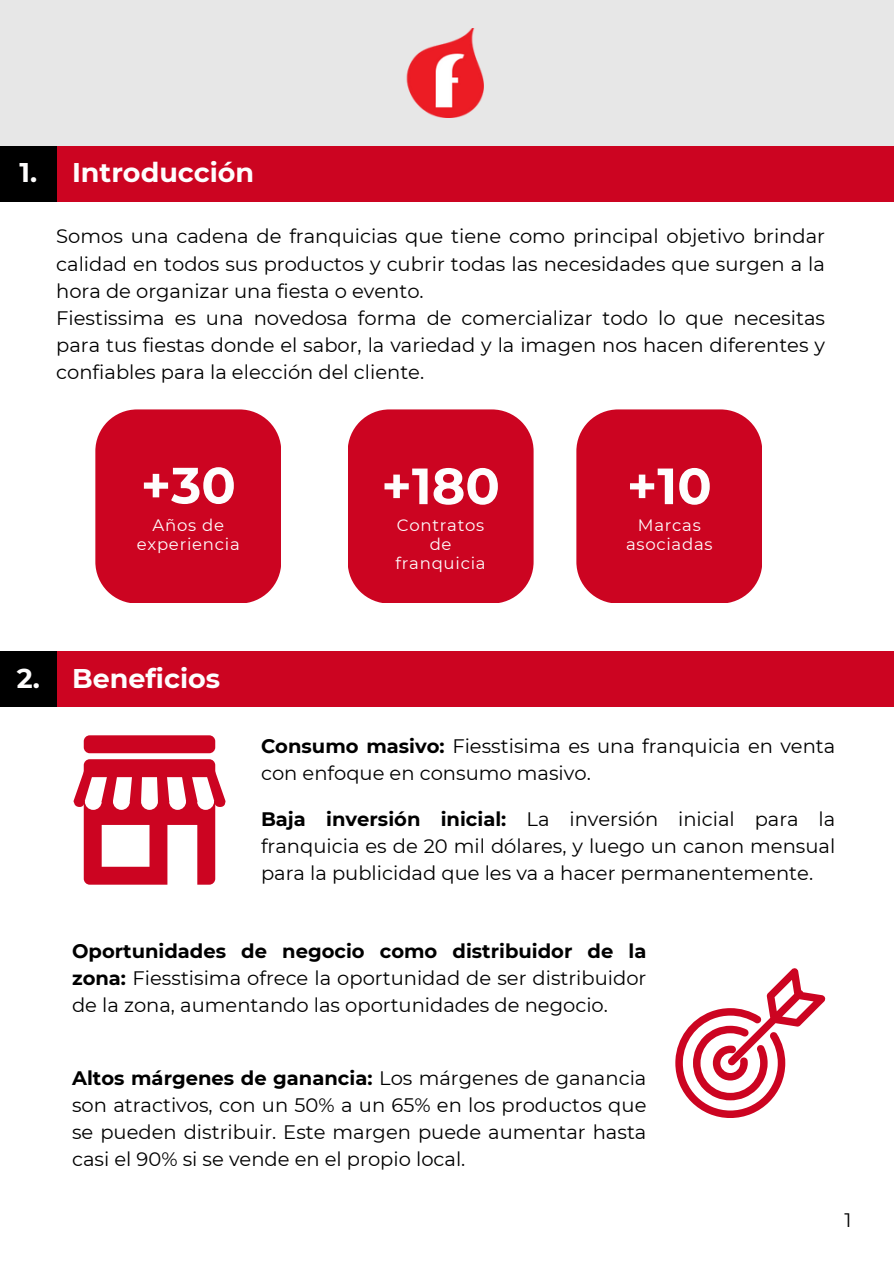
<style>
.page{position:relative;width:894px;height:1264px;background:#fff}
.page>*{position:absolute;margin:0;border:0;box-sizing:border-box;transform-origin:0 0}
.t1{font:700 50.85px "Montserrat";color:#fefdfd}
.t2{font:700 27px "Montserrat";color:#fefdfd}
.t3{font:19.5px/27px "Montserrat";color:#000;text-align:justify}
.t4{font:16.5px/19.2px "Montserrat";letter-spacing:.045em;color:#fefdfd;text-align:center}
.s1{font-weight:700}
</style>
<div class="page">
<div style="left:0;top:0;width:893px;height:146px;background:#e7e7e7"></div>
<img style="left:406px;top:28px;width:78px;height:89px">
<div style="left:0;top:146px;width:893px;height:55px;background:#cc0421"></div>
<div style="left:0;top:146px;width:56px;height:55px;background:#000"></div>
<div style="left:0;top:651px;width:893px;height:56px;background:#cc0421"></div>
<div style="left:0;top:651px;width:56px;height:56px;background:#000"></div>
<div style="left:95px;top:409px;width:186px;height:194px;background:#cc0421"></div>
<div style="left:348px;top:409px;width:185px;height:194px;background:#cc0421"></div>
<div style="left:576px;top:409px;width:186px;height:194px;background:#cc0421"></div>
<div style="left:84px;top:735px;width:131px;height:18px;background:#cc0421;border-radius:6px"></div>
<svg style="left:73px;top:759px;width:153px;height:125px"></svg>
<svg style="left:675px;top:968px;width:149px;height:149px"></svg>
<h2 class="t2" style="left:19px;top:156px;width:19px">1.</h2>
<h2 class="t2" style="left:72px;top:156px;width:184px">Introducción</h2>
<h3 class="t3" style="left:56px;top:223px;width:770px;text-align:left">Somos una cadena de franquicias que tiene como principal objetivo brindar calidad en todos sus productos y cubrir todas las necesidades que surgen a la hora de organizar una fiesta o evento.<br>Fiestissima es una novedosa forma de comercializar todo lo que necesitas para tus fiestas donde el sabor, la variedad y la imagen nos hacen diferentes y confiables para la elección del cliente.</h3>
<h1 class="t1" style="left:141px;top:454px;width:97px">+30</h1>
<p class="t4" style="left:137px;top:515px;width:104px">Años de experiencia</p>
<h1 class="t1" style="left:381px;top:455px;width:120px">+180</h1>
<p class="t4" style="left:395px;top:515px;width:91px">Contratos de franquicia</p>
<h2 class="t1" style="left:626px;top:455px;width:86px">+10</h2>
<h2 class="t4" style="left:626px;top:515px;width:88px">Marcas asociadas</h2>
<p class="t2" style="left:17px;top:661px;width:24px">2.</p>
<h1 class="t2" style="left:72px;top:661px;width:149px">Beneficios</h1>
<p class="t3" style="left:261px;top:732px;width:575px"><span class="s1">Consumo masivo:</span> Fiesstisima es una franquicia en venta con enfoque en consumo masivo.</p>
<h3 class="t3" style="left:261px;top:805px;width:575px"><span class="s1">Baja inversión inicial:</span> La inversión inicial para la franquicia es de 20 mil dólares, y luego un canon mensual para la publicidad que les va a hacer permanentemente.</h3>
<h3 class="t3" style="left:72px;top:937px;width:575px"><span class="s1">Oportunidades de negocio como distribuidor de la zona:</span> Fiesstisima ofrece la oportunidad de ser distribuidor de la zona, aumentando las oportunidades de negocio.</h3>
<h3 class="t3" style="left:72px;top:1064px;width:575px"><span class="s1">Altos márgenes de ganancia:</span> Los márgenes de ganancia son atractivos, con un 50% a un 65% en los productos que se pueden distribuir. Este margen puede aumentar hasta casi el 90% si se vende en el propio local.</h3>
<h3 class="t3" style="left:844px;top:1206px;width:9px">1</h3>
</div>
